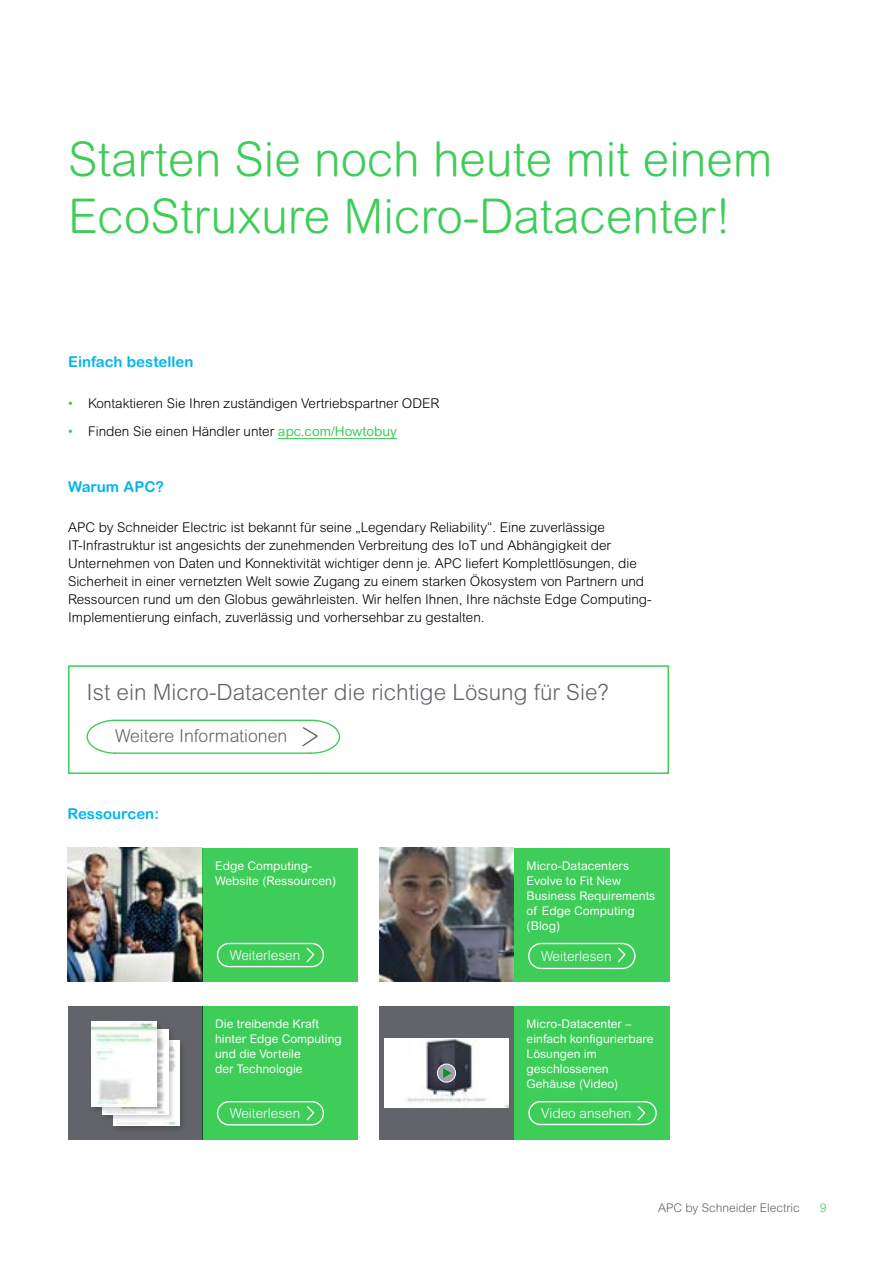
<style>
.page{position:relative;width:893px;height:1263px;background:#fff}
.page>*{position:absolute;margin:0;border:0;box-sizing:border-box;transform-origin:0 0}
.t1{font:300 48px/57.6px "Arial Rounded MT Pro";color:#3dcd58}
.t2{font:300 22.5px "Arial MT Pro";color:#626469}
.t3{font:300 17.7px "Arial Rounded MT Pro";color:#626469}
.t4{font:700 15px "Arial Rounded MT Pro";color:#00b6ed}
.t5{font:300 13.65px "Arial Rounded MT Pro";color:#fff}
.t6{font:300 13.5px/18px "Arial Rounded MT Pro";color:#000}
.t7{font:12px/15px "Arial Rounded MT Pro";color:#fff}
.t8{font:300 12px "Arial MT Pro";color:#626469}
.t9{font:300 12px "Arial MT Pro";color:#3dcd58}
.s1{font-weight:400;color:#3dcd58}
</style>
<div class="page">
<img style="left:68px;top:848px;width:134px;height:134px">
<div style="left:68px;top:1006px;width:134px;height:134px;background:#626469"></div>
<div style="left:379px;top:1006px;width:135px;height:134px;background:#626469"></div>
<img style="left:379px;top:848px;width:135px;height:134px">
<hr style="left:278px;top:438px;width:119px;height:1px;background:#3dcd58">
<div style="left:202px;top:848px;width:156px;height:134px;background:#3dcd58"></div>
<div style="left:202px;top:1006px;width:156px;height:134px;background:#3dcd58"></div>
<div style="left:514px;top:1006px;width:155px;height:134px;background:#3dcd58"></div>
<div style="left:514px;top:848px;width:155px;height:134px;background:#3dcd58"></div>
<div style="left:68px;top:665px;width:601px;height:109px;border:2px solid #3dcd58"></div>
<div style="left:217px;top:943px;width:107px;height:24px;border:1px solid #fff;border-radius:12px"></div>
<svg style="left:306px;top:948px;width:9px;height:15px"></svg>
<div style="left:217px;top:1101px;width:107px;height:24px;border:1px solid #fff;border-radius:12px"></div>
<svg style="left:306px;top:1106px;width:9px;height:15px"></svg>
<div style="left:528px;top:1101px;width:129px;height:24px;border:1px solid #fff;border-radius:11px"></div>
<svg style="left:637px;top:1106px;width:9px;height:15px"></svg>
<div style="left:528px;top:943px;width:107px;height:26px;border:1px solid #fff;border-radius:12px"></div>
<svg style="left:618px;top:948px;width:8px;height:15px"></svg>
<svg style="left:86px;top:719px;width:255px;height:35px"></svg>
<div style="left:113px;top:1039px;width:73px;height:93px;background:#000;opacity:.2"></div>
<img style="left:114px;top:1040px;width:65px;height:85px">
<div style="left:101px;top:1029px;width:74px;height:93px;background:#000;opacity:.2"></div>
<img style="left:102px;top:1029px;width:66px;height:86px">
<div style="left:90px;top:1020px;width:74px;height:93px;background:#000;opacity:.2"></div>
<img style="left:91px;top:1021px;width:66px;height:85px">
<img style="left:385px;top:1038px;width:123px;height:70px">
<svg style="left:437px;top:1064px;width:18px;height:18px"></svg>
<div style="left:437px;top:1064px;width:19px;height:18px;border:1px solid #fff;border-radius:50%"></div>
<svg style="left:443px;top:1068px;width:8px;height:10px"></svg>
<h1 class="t1" style="left:68px;top:132px;width:706px">Starten Sie noch heute mit einem<br>EcoStruxure Micro-Datacenter!</h1>
<p class="t4" style="left:68px;top:353px;width:127px">Einfach bestellen</p>
<p class="t6" style="left:68px;top:395px;width:373px"><span class="s1">•</span> Kontaktieren Sie Ihren zuständigen Vertriebspartner ODER</p>
<p class="t6" style="left:68px;top:423px;width:330px"><span class="s1">•</span> Finden Sie einen Händler unter <span class="s1">apc.com/Howtobuy</span></p>
<p class="t4" style="left:68px;top:478px;width:98px">Warum APC?</p>
<p class="t6" style="left:68px;top:519px;width:585px">APC by Schneider Electric ist bekannt für seine „Legendary Reliability“. Eine zuverlässige IT-Infrastruktur ist angesichts der zunehmenden Verbreitung des IoT und Abhängigkeit der Unternehmen von Daten und Konnektivität wichtiger denn je. APC liefert Komplettlösungen, die Sicherheit in einer vernetzten Welt sowie Zugang zu einem starken Ökosystem von Partnern und Ressourcen rund um den Globus gewährleisten. Wir helfen Ihnen, Ihre nächste Edge Computing-Implementierung einfach, zuverlässig und vorhersehbar zu gestalten.</p>
<h2 class="t2" style="left:87px;top:678px;width:524px">Ist ein Micro-Datacenter die richtige Lösung für Sie?</h2>
<h3 class="t3" style="left:115px;top:726px;width:174px">Weitere Informationen</h3>
<p class="t4" style="left:68px;top:805px;width:93px">Ressourcen:</p>
<p class="t7" style="left:215px;top:858px;width:123px">Edge Computing-<br>Website (Ressourcen)</p>
<p class="t5" style="left:230px;top:947px;width:72px">Weiterlesen</p>
<p class="t7" style="left:527px;top:858px;width:130px">Micro-Datacenters<br>Evolve to Fit New<br>Business Requirements of Edge Computing (Blog)</p>
<p class="t5" style="left:541px;top:948px;width:72px">Weiterlesen</p>
<p class="t7" style="left:215px;top:1016px;width:128px">Die treibende Kraft hinter Edge Computing und die Vorteile<br>der Technologie</p>
<p class="t7" style="left:527px;top:1016px;width:128px">Micro-Datacenter – einfach konfigurierbare<br>Lösungen im geschlossenen<br>Gehäuse (Video)</p>
<p class="t5" style="left:230px;top:1105px;width:72px">Weiterlesen</p>
<p class="t5" style="left:541px;top:1105px;width:92px">Video ansehen</p>
<p class="t8" style="left:658px;top:1200px;width:143px">APC by Schneider Electric</p>
<p class="t9" style="left:820px;top:1200px;width:8px">9</p>
</div>
